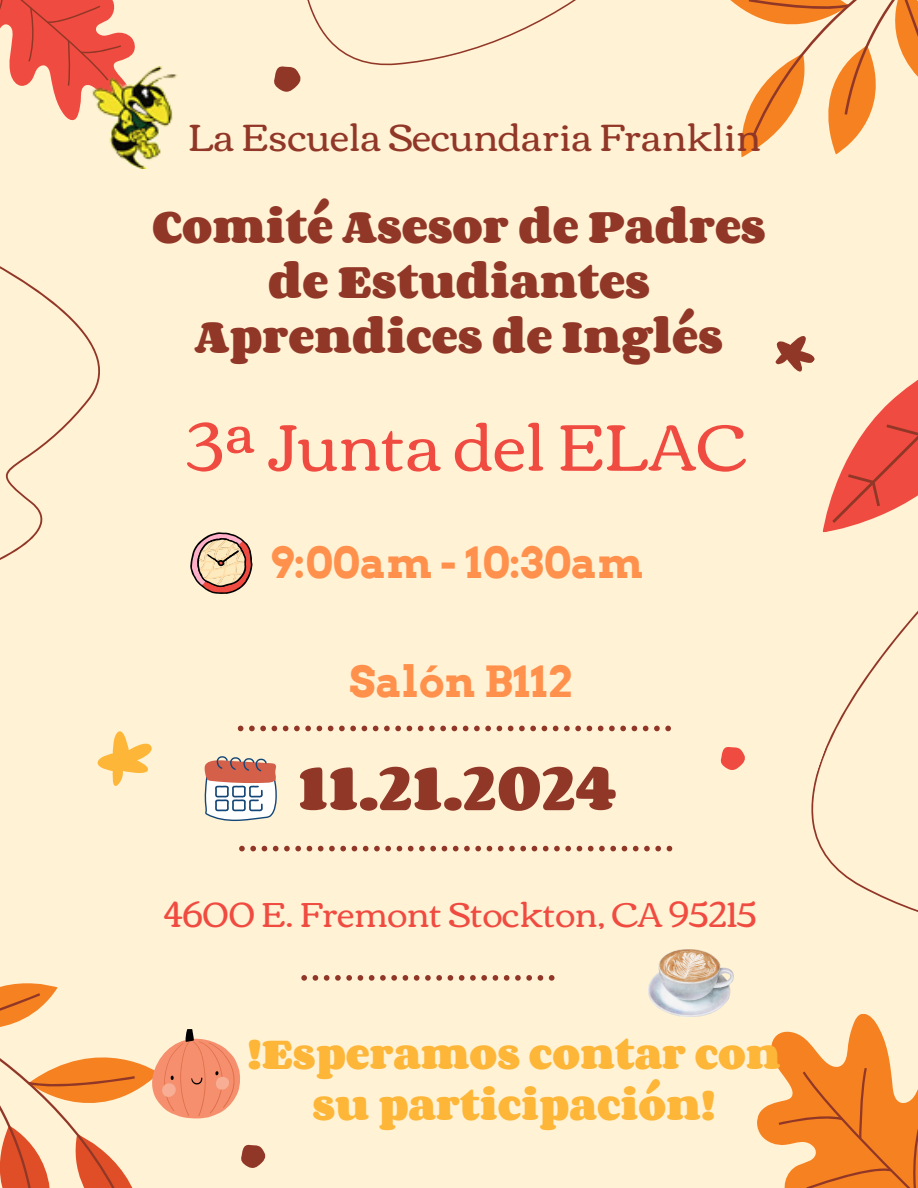
<style>
.page{position:relative;width:918px;height:1188px;background:#fff2d5}
.page>*{position:absolute;margin:0;border:0;box-sizing:border-box;transform-origin:0 0}
.t1{font:66.45px "Corben";color:#f04b40}
.t2{font:700 55.05px "Corben";color:#913727}
.t3{font:700 43.05px "Arvo";color:#ff914d}
.t4{font:700 39.45px/55.2px "Corben";color:#913727;text-align:center}
.t5{font:38.25px "Corben";color:#913727}
.t6{font:700 36.15px/50.7px "Corben";color:#fdb638;text-align:center}
.t7{font:34.95px "Corben";color:#f04b40}
</style>
<div class="page">
<svg style="left:0;top:0;width:135px;height:120px"></svg>
<svg style="left:730px;top:0;width:188px;height:157px"></svg>
<svg style="left:811px;top:611px;width:107px;height:301px"></svg>
<svg style="left:0;top:266px;width:100px;height:294px"></svg>
<svg style="left:757px;top:1014px;width:161px;height:174px"></svg>
<svg style="left:238px;top:726px;width:433px;height:5px"></svg>
<svg style="left:239px;top:846px;width:433px;height:5px"></svg>
<svg style="left:301px;top:975px;width:253px;height:6px"></svg>
<svg style="left:97px;top:731px;width:55px;height:55px"></svg>
<svg style="left:775px;top:336px;width:143px;height:197px"></svg>
<svg style="left:274px;top:0;width:302px;height:91px"></svg>
<svg style="left:720px;top:747px;width:25px;height:23px"></svg>
<svg style="left:204px;top:756px;width:73px;height:65px;background:#ceb3b0"></svg>
<svg style="left:190px;top:532px;width:63px;height:62px"></svg>
<img style="left:649px;top:949px;width:84px;height:68px">
<svg style="left:0;top:983px;width:266px;height:205px"></svg>
<img style="left:71px;top:67px;width:107px;height:102px">
<p class="t5" style="left:188px;top:116px;width:575px">La Escuela Secundaria Franklin</p>
<p class="t4" style="left:152px;top:201px;width:615px">Comité Asesor de Padres de Estudiantes<br>Aprendices de Inglés</p>
<p class="t1" style="left:187px;top:409px;width:560px">3ª Junta del ELAC</p>
<p class="t3" style="left:270px;top:536px;width:375px">9:00am - 10:30am</p>
<p class="t3" style="left:349px;top:656px;width:224px">Salón B112</p>
<p class="t2" style="left:298px;top:759px;width:320px">11.21.2024</p>
<h3 class="t7" style="left:165px;top:894px;width:594px">4600 E. Fremont Stockton, CA 95215</h3>
<p class="t6" style="left:247px;top:1032px;width:535px">¡Esperamos contar con su participación!</p>
</div>
